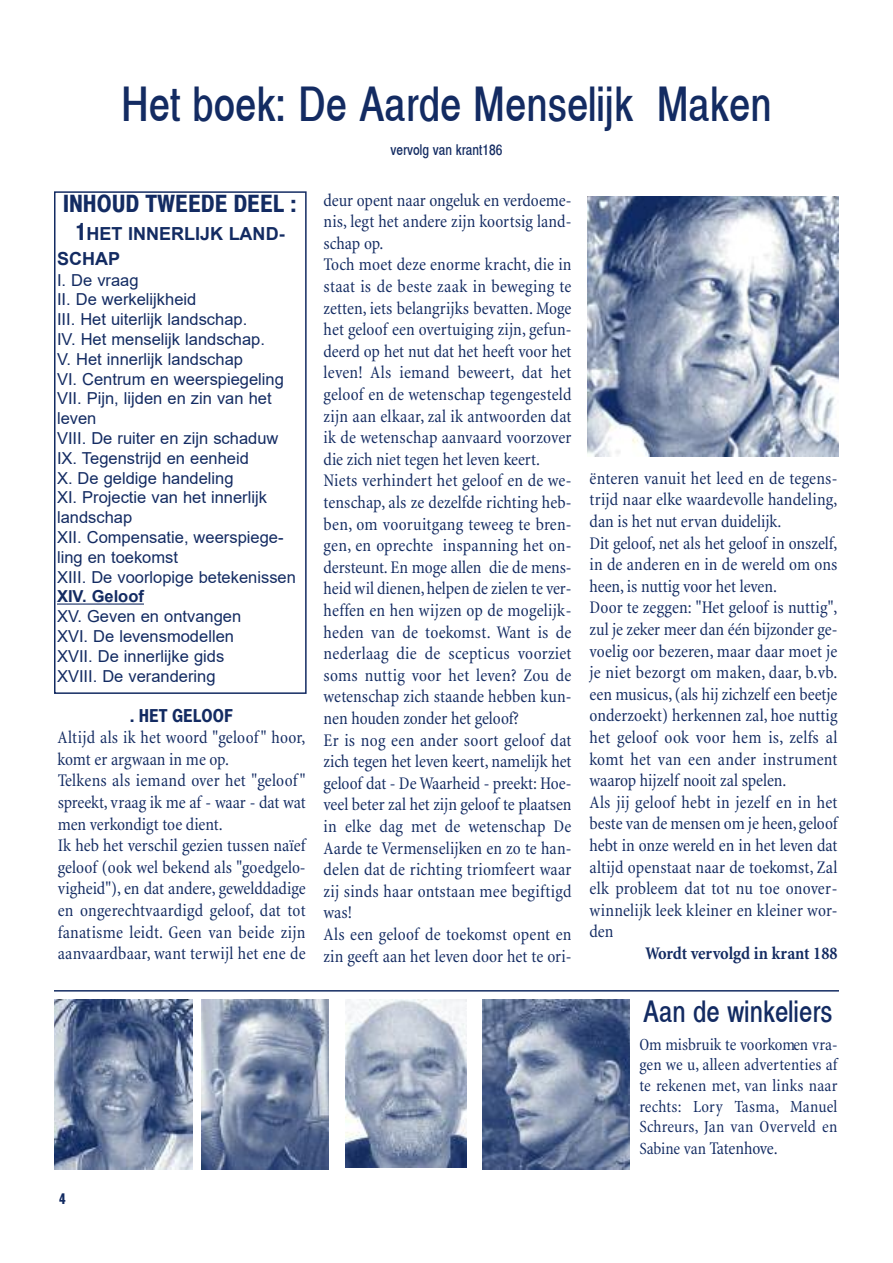
<style>
.page{position:relative;width:893px;height:1263px;background:#fff}
.page>*{position:absolute;margin:0;border:0;box-sizing:border-box;transform-origin:0 0}
.t1{font:48px "Xerox Sans Serif Narrow FC";color:#132b62}
.t2{font:30px "Xerox Sans Serif Narrow FC";color:#132b62}
.t3{font:700 24px "Xerox Sans Serif Narrow FC";color:#132b62}
.t4{font:condensed 18px/21.6px "Minion";letter-spacing:.005em;color:#132b62}
.t5{font:700 condensed 18px "Minion";letter-spacing:-.005em;color:#132b62}
.t6{font:700 18px/24.8px "Arial";color:#132b62}
.t7{font:condensed 18px "Minion";letter-spacing:-.015em;color:#132b62}
.t8{font:700 18px "Xerox Sans Serif Narrow FC";color:#132b62}
.t9{font:condensed 17.25px/20.7px "Minion";letter-spacing:.01em;color:#132b62;text-align:justify}
.t10{font:16.5px/19.8px "Arial";color:#132b62}
.t11{font:700 16.5px "Arial";color:#132b62}
.t12{font:15px "Xerox Sans Serif Narrow FC";color:#132b62}
.t13{font:700 15px "Xerox Sans Serif Narrow FC";color:#132b62}
.s1{font-family:"Xerox Sans Serif Narrow FC";font-size:24px}
.s2{font-size:17.25px}
</style>
<div class="page">
<hr style="left:54px;top:990px;width:785px;height:1px;background:#132b62">
<img style="left:483px;top:999px;width:147px;height:170px">
<img style="left:201px;top:999px;width:127px;height:170px">
<img style="left:345px;top:999px;width:121px;height:168px">
<img style="left:54px;top:999px;width:138px;height:170px">
<div style="left:54px;top:191px;width:253px;height:503px;border:2px solid #132b62"></div>
<hr style="left:57px;top:603px;width:87px;height:2px;background:#132b62">
<img style="left:588px;top:197px;width:251px;height:259px">
<h1 class="t1" style="left:121px;top:87px;width:652px">Het boek: De Aarde Menselijk Maken</h1>
<p class="t12" style="left:390px;top:144px;width:114px">vervolg van krant186</p>
<h3 class="t3" style="left:64px;top:194px;width:235px">INHOUD TWEEDE DEEL :</h3>
<p class="t6" style="left:57px;top:222px;width:228px;text-indent:19px"><span class="s1">1</span>HET INNERLIJK LAND-<br>SCHAP</p>
<p class="t10" style="left:57px;top:270px;width:240px">I. De vraag<br>II. De werkelijkheid<br>III. Het uiterlijk landschap.<br>IV. Het menselijk landschap.<br>V. Het innerlijk landschap<br>VI. Centrum en weerspiegeling<br>VII. Pijn, lijden en zin van het leven<br>VIII. De ruiter en zijn schaduw<br>IX. Tegenstrijd en eenheid<br>X. De geldige handeling<br>XI. Projectie van het innerlijk landschap<br>XII. Compensatie, weerspiege&shy;ling en toekomst<br>XIII. De voorlopige betekenissen</p>
<p class="t11" style="left:57px;top:587px;width:88px">XIV. Geloof</p>
<p class="t10" style="left:57px;top:607px;width:186px">XV. Geven en ontvangen<br>XVI. De levensmodellen<br>XVII. De innerlijke gids<br>XVIII. De verandering</p>
<p class="t8" style="left:130px;top:709px;width:104px">. HET GELOOF</p>
<p class="t4" style="left:58px;top:728px;width:249px">Altijd als ik het woord "geloof" hoor, komt er argwaan in me op.<br>Telkens als iemand over het "geloof" spreekt, vraag ik me af - waar - dat wat men verkondigt toe dient.<br>Ik heb het verschil gezien tussen naïef geloof (ook wel bekend als "goedgelo&shy;vigheid"), en dat andere, gewelddadige en ongerechtvaardigd geloof, dat tot fanatisme leidt. Geen van beide zijn aanvaardbaar, want terwijl het ene de</p>
<p class="t4" style="left:324px;top:191px;width:249px">deur opent naar ongeluk en verdoeme&shy;nis, legt het andere zijn koortsig land&shy;schap op.<br>Toch moet deze enorme kracht, die in staat is de beste zaak in beweging te zetten, iets belangrijks bevatten. Moge het geloof een overtuiging zijn, gefun&shy;deerd op het nut dat het heeft voor het leven! Als iemand beweert, dat het geloof en de wetenschap tegengesteld zijn aan elkaar, zal ik antwoorden dat ik de wetenschap aanvaard voorzover die zich niet tegen het leven keert.<br>Niets verhindert het geloof en de we&shy;tenschap, als ze dezelfde richting heb&shy;ben, om vooruitgang teweeg te bren&shy;gen, en oprechte inspanning het on&shy;dersteunt. En moge allen die de mens&shy;heid wil dienen,helpen de zielen te ver&shy;heffen en hen wijzen op de mogelijk&shy;heden van de toekomst. Want is de nederlaag die de scepticus voorziet soms nuttig voor het leven? Zou de wetenschap zich staande hebben kun&shy;nen houden zonder het geloof?<br>Er is nog een ander soort geloof dat zich tegen het leven keert, namelijk het geloof dat - De Waarheid - preekt: Hoe&shy;veel beter zal het zijn geloof te plaatsen in elke dag met de wetenschap De Aarde te Vermenselijken en zo te han&shy;delen dat de richting triomfeert waar zij sinds haar ontstaan mee begiftigd was!<br>Als een geloof de toekomst opent en zin geeft aan het leven door het te ori-</p>
<p class="t13" style="left:59px;top:1193px;width:8px">4</p>
<p class="t4" style="left:589px;top:469px;width:249px">ënteren vanuit het leed en de tegens&shy;trijd naar elke waardevolle handeling, dan is het nut ervan duidelijk.<br>Dit geloof, net als het geloof in onszelf, in de anderen en in de wereld om ons heen, is nuttig voor het leven.<br>Door te zeggen: "Het geloof is nuttig", zul je zeker meer dan één bijzonder ge&shy;voelig oor bezeren, maar daar moet je je niet bezorgt om maken, daar, b.vb. een musicus,(als hij zichzelf een beetje onderzoekt) herkennen zal, hoe nuttig het geloof ook voor hem is, zelfs al komt het van een ander instrument waarop hijzelf nooit zal spelen.<br>Als jij geloof hebt in jezelf en in het beste van de mensen om je heen, geloof hebt in onze wereld en in het leven dat altijd openstaat naar de toekomst, Zal elk probleem dat tot nu toe onover&shy;winnelijk leek kleiner en kleiner wor&shy;den</p>
<p class="t5" style="left:645px;top:946px;width:194px">Wordt vervolgd in krant 188</p>
<h2 class="t2" style="left:643px;top:1001px;width:191px">Aan de winkeliers</h2>
<p class="t9" style="left:639px;top:1035px;width:200px">Om misbruik te voorkomen vra&shy;gen we u, alleen advertenties af te rekenen met, van links naar rechts: Lory Tasma, Manuel Schreurs, Jan van Overveld en</p>
<p class="t7" style="left:639px;top:1141px;width:140px"><span class="s2">Sabine van</span> Tatenhove.</p>
</div>
